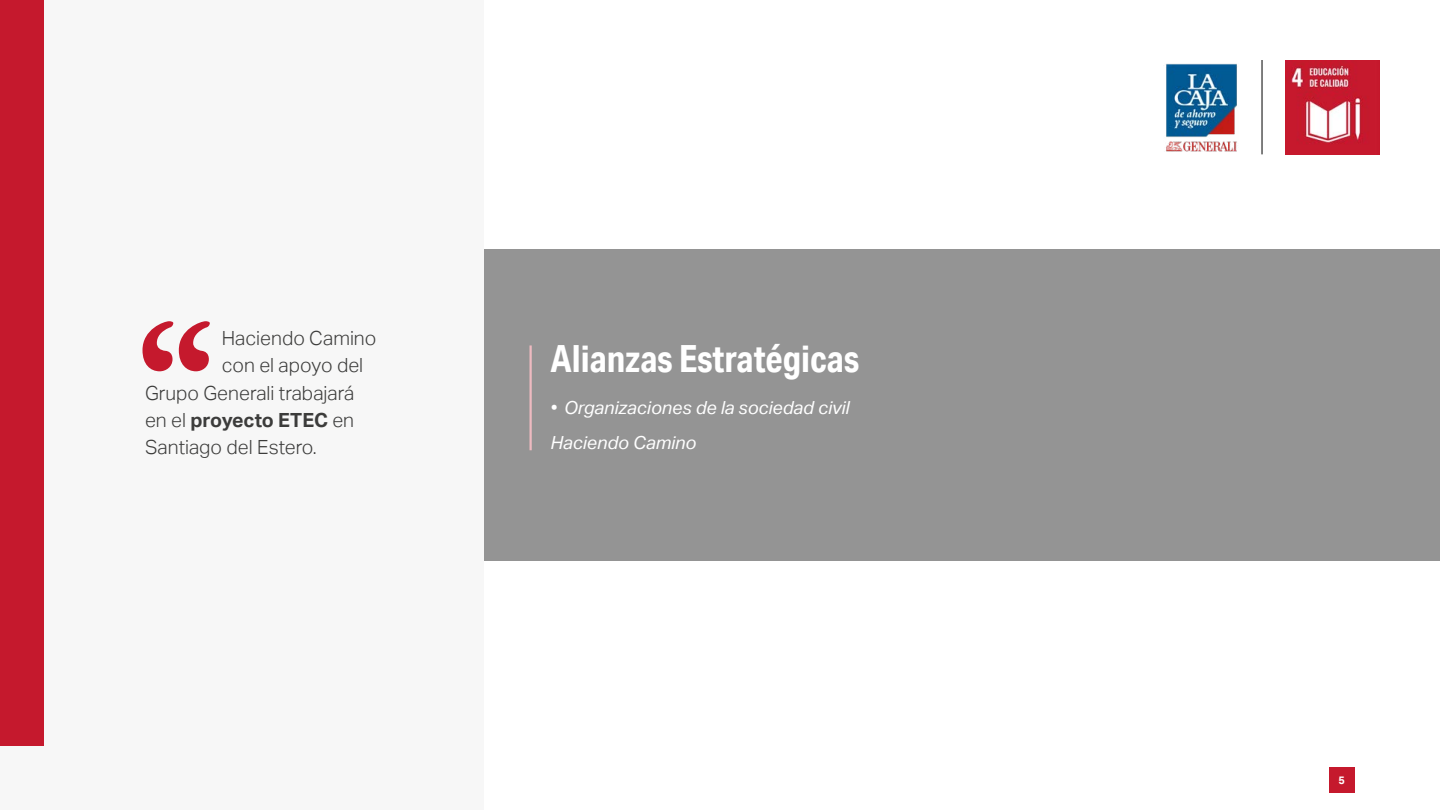
<style>
.page{position:relative;width:1440px;height:810px;background:#fff}
.page>*{position:absolute;margin:0;border:0;box-sizing:border-box;transform-origin:0 0}
.t1{font:700 37.5px "Aktiv Grotesk Cd";color:#fff}
.t2{font:300 19.5px "Aktiv Grotesk";color:#3c3c3b}
.t3{font:700 19.5px "Aktiv Grotesk";color:#3c3c3b}
.t4{font:italic 18px/35.2px "Aktiv Grotesk";color:#fff}
.t5{font:700 10.88px "Aktiv Grotesk";color:#fff}
.s1{font-weight:300}
</style>
<div class="page">
<div style="left:1329px;top:767px;width:25px;height:26px;background:#c5192d"></div>
<img style="left:1285px;top:60px;width:95px;height:95px">
<hr style="left:1262px;top:60px;width:1px;height:94px;background:#000">
<img style="left:1166px;top:63px;width:71px;height:88px">
<div style="left:0;top:0;width:484px;height:810px;background:#f7f7f7"></div>
<div style="left:0;top:0;width:44px;height:746px;background:#c5192d"></div>
<div style="left:484px;top:249px;width:956px;height:312px;background:#949494"></div>
<hr style="left:530px;top:345px;width:2px;height:105px;background:#eebac0">
<svg style="left:143px;top:321px;width:67px;height:50px"></svg>
<p class="t2" style="left:222px;top:327px;width:156px">Haciendo Camino</p>
<p class="t2" style="left:222px;top:354px;width:143px">con el apoyo del</p>
<p class="t2" style="left:145px;top:381px;width:211px">Grupo Generali trabajará</p>
<p class="t3" style="left:145px;top:408px;width:211px"><span class="s1">en el</span> proyecto ETEC <span class="s1">en</span></p>
<p class="t2" style="left:145px;top:435px;width:173px">Santiago del Estero.</p>
<h1 class="t1" style="left:550px;top:336px;width:310px">Alianzas Estratégicas</h1>
<p class="t4" style="left:551px;top:390px;width:301px">• Organizaciones de la sociedad civil<br>Haciendo Camino</p>
<p class="t5" style="left:1338px;top:774px;width:8px">5</p>
</div>
